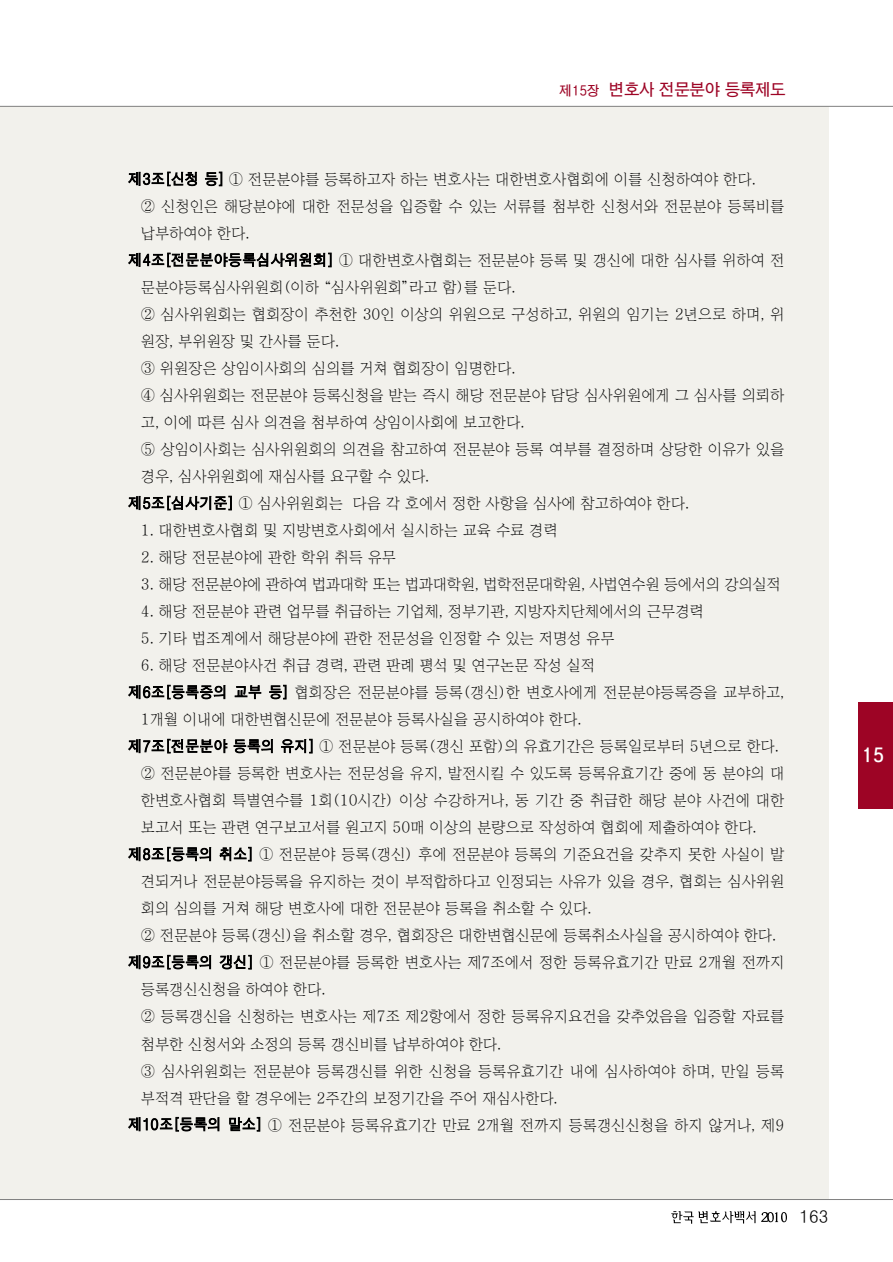
<style>
.page{position:relative;width:893px;height:1262px;background:#fff}
.page>*{position:absolute;margin:0;border:0;box-sizing:border-box;transform-origin:0 0}
.t1{font:700 18px "HY Te Go Thic";color:#fff}
.t2{font:700 16.5px "HY Go Thic";letter-spacing:-.03em;color:#9d0425;scale:.95 1}
.t3{font:500 16.5px "HY Go Thic";color:#000}
.t4{font:15px "Y Sin";color:#000;scale:.95 1}
.t5{font:15px "Y Sin";letter-spacing:-.02em;color:#000;scale:.95 1}
.s1{font-size:13.5px}
.s2{font-family:"HY Go Thic";font-weight:500}
.s3{font-family:"HY Sin Myeong Jo";font-weight:500}
</style>
<div class="page">
<div style="left:0;top:106px;width:828px;height:1093px;background:#f2f1ec"></div>
<img style="left:671px;top:1211px;width:23px;height:13px">
<img style="left:698px;top:1211px;width:58px;height:13px">
<img style="left:761px;top:1212px;width:5px;height:10px">
<img style="left:766px;top:1212px;width:6px;height:11px">
<img style="left:772px;top:1212px;width:15px;height:11px">
<div style="left:858px;top:702px;width:34px;height:106px;background:#9d0425"></div>
<hr style="left:0;top:1199px;width:892px;height:1px;background:#808080">
<hr style="left:0;top:106px;width:892px;height:1px;background:#808080">
<p class="t2" style="left:559px;top:82px;width:240px"><span class="s1">제15장</span> 변호사 전문분야 등록제도</p>
<p class="t4" style="left:128px;top:173px;width:662px"><span class="s2">제3조[신청 등]</span> <span class="s3">①</span> 전문분야를 등록하고자 하는 변호사는 대한변호사협회에 이를 신청하여야 한다<span class="s3">.</span></p>
<p class="t4" style="left:141px;top:200px;width:679px"><span class="s3">②</span> 신청인은 해당분야에 대한 전문성을 입증할 수 있는 서류를 첨부한 신청서와 전문분야 등록비를</p>
<p class="t4" style="left:141px;top:227px;width:116px">납부하여야 한다<span class="s3">.</span></p>
<p class="t4" style="left:128px;top:254px;width:692px"><span class="s2">제4조[전문분야등록심사위원회]</span> <span class="s3">①</span> 대한변호사협회는 전문분야 등록 및 갱신에 대한 심사를 위하여 전</p>
<p class="t4" style="left:141px;top:281px;width:396px">문분야등록심사위원회<span class="s3">(</span>이하“심사위원회”라고 함<span class="s3">)</span>를 둔다<span class="s3">.</span></p>
<p class="t4" style="left:141px;top:308px;width:679px"><span class="s3">②</span> 심사위원회는 협회장이 추천한 <span class="s3">30</span>인 이상의 위원으로 구성하고<span class="s3">,</span> 위원의 임기는 <span class="s3">2</span>년으로 하며<span class="s3">,</span> 위</p>
<p class="t4" style="left:141px;top:335px;width:210px">원장<span class="s3">,</span> 부위원장 및 간사를 둔다<span class="s3">.</span></p>
<p class="t4" style="left:141px;top:362px;width:396px"><span class="s3">③</span> 위원장은 상임이사회의 심의를 거쳐 협회장이 임명한다<span class="s3">.</span></p>
<p class="t4" style="left:141px;top:389px;width:679px"><span class="s3">④</span> 심사위원회는 전문분야 등록신청을 받는 즉시 해당 전문분야 담당 심사위원에게 그 심사를 의뢰하</p>
<p class="t4" style="left:141px;top:416px;width:405px">고<span class="s3">,</span> 이에 따른 심사 의견을 첨부하여 상임이사회에 보고한다<span class="s3">.</span></p>
<p class="t4" style="left:141px;top:443px;width:679px"><span class="s3">⑤</span> 상임이사회는 심사위원회의 의견을 참고하여 전문분야 등록 여부를 결정하며 상당한 이유가 있을</p>
<p class="t4" style="left:141px;top:470px;width:305px">경우<span class="s3">,</span> 심사위원회에 재심사를 요구할 수 있다<span class="s3">.</span></p>
<p class="t4" style="left:128px;top:497px;width:592px"><span class="s2">제5조[심사기준]</span> <span class="s3">①</span> 심사위원회는 다음 각 호에서 정한 사항을 심사에 참고하여야 한다<span class="s3">.</span></p>
<p class="t4" style="left:141px;top:524px;width:440px"><span class="s3">1.</span> 대한변호사협회 및 지방변호사회에서 실시하는 교육 수료 경력</p>
<p class="t4" style="left:141px;top:551px;width:270px"><span class="s3">2.</span> 해당 전문분야에 관한 학위 취득 유무</p>
<p class="t5" style="left:141px;top:578px;width:675px"><span class="s3">3.</span> 해당 전문분야에 관하여 법과대학 또는 법과대학원<span class="s3">,</span> 법학전문대학원<span class="s3">,</span> 사법연수원 등에서의 강의실적</p>
<p class="t4" style="left:141px;top:605px;width:594px"><span class="s3">4.</span> 해당 전문분야 관련 업무를 취급하는 기업체<span class="s3">,</span> 정부기관<span class="s3">,</span> 지방자치단체에서의 근무경력</p>
<p class="t4" style="left:141px;top:632px;width:500px"><span class="s3">5.</span> 기타 법조계에서 해당분야에 관한 전문성을 인정할 수 있는 저명성 유무</p>
<p class="t4" style="left:141px;top:659px;width:479px"><span class="s3">6.</span> 해당 전문분야사건 취급 경력<span class="s3">,</span> 관련 판례 평석 및 연구논문 작성 실적</p>
<p class="t4" style="left:128px;top:686px;width:692px"><span class="s2">제6조[등록증의 교부 등]</span> 협회장은 전문분야를 등록<span class="s3">(</span>갱신<span class="s3">)</span>한 변호사에게 전문분야등록증을 교부하고<span class="s3">,</span></p>
<p class="t4" style="left:141px;top:713px;width:465px"><span class="s3">1</span>개월 이내에 대한변협신문에 전문분야 등록사실을 공시하여야 한다<span class="s3">.</span></p>
<p class="t4" style="left:128px;top:740px;width:686px"><span class="s2">제7조[전문분야 등록의 유지]</span> <span class="s3">①</span> 전문분야 등록<span class="s3">(</span>갱신 포함<span class="s3">)</span>의 유효기간은 등록일로부터 <span class="s3">5</span>년으로 한다<span class="s3">.</span></p>
<p class="t4" style="left:141px;top:767px;width:679px"><span class="s3">②</span> 전문분야를 등록한 변호사는 전문성을 유지<span class="s3">,</span> 발전시킬 수 있도록 등록유효기간 중에 동 분야의 대</p>
<p class="t4" style="left:141px;top:794px;width:679px">한변호사협회 특별연수를 <span class="s3">1</span>회<span class="s3">(10</span>시간<span class="s3">)</span> 이상 수강하거나<span class="s3">,</span> 동 기간 중 취급한 해당 분야 사건에 대한</p>
<p class="t4" style="left:141px;top:821px;width:650px">보고서 또는 관련 연구보고서를 원고지 <span class="s3">50</span>매 이상의 분량으로 작성하여 협회에 제출하여야 한다<span class="s3">.</span></p>
<p class="t4" style="left:128px;top:848px;width:692px"><span class="s2">제8조[등록의 취소]</span> <span class="s3">①</span> 전문분야 등록<span class="s3">(</span>갱신<span class="s3">)</span> 후에 전문분야 등록의 기준요건을 갖추지 못한 사실이 발</p>
<p class="t4" style="left:141px;top:875px;width:679px">견되거나 전문분야등록을 유지하는 것이 부적합하다고 인정되는 사유가 있을 경우<span class="s3">,</span> 협회는 심사위원</p>
<p class="t4" style="left:141px;top:902px;width:476px">회의 심의를 거쳐 해당 변호사에 대한 전문분야 등록을 취소할 수 있다<span class="s3">.</span></p>
<p class="t4" style="left:141px;top:929px;width:670px"><span class="s3">②</span> 전문분야 등록<span class="s3">(</span>갱신<span class="s3">)</span>을 취소할 경우<span class="s3">,</span> 협회장은 대한변협신문에 등록취소사실을 공시하여야 한다<span class="s3">.</span></p>
<p class="t4" style="left:128px;top:956px;width:692px"><span class="s2">제9조[등록의 갱신]</span> <span class="s3">①</span> 전문분야를 등록한 변호사는 제<span class="s3">7</span>조에서 정한 등록유효기간 만료 <span class="s3">2</span>개월 전까지</p>
<p class="t4" style="left:141px;top:983px;width:196px">등록갱신신청을 하여야 한다<span class="s3">.</span></p>
<p class="t4" style="left:141px;top:1010px;width:679px"><span class="s3">②</span> 등록갱신을 신청하는 변호사는 제<span class="s3">7</span>조 제<span class="s3">2</span>항에서 정한 등록유지요건을 갖추었음을 입증할 자료를</p>
<p class="t4" style="left:141px;top:1037px;width:381px">첨부한 신청서와 소정의 등록 갱신비를 납부하여야 한다<span class="s3">.</span></p>
<p class="t4" style="left:141px;top:1064px;width:679px"><span class="s3">③</span> 심사위원회는 전문분야 등록갱신를 위한 신청을 등록유효기간 내에 심사하여야 하며<span class="s3">,</span> 만일 등록</p>
<p class="t4" style="left:141px;top:1091px;width:440px">부적격 판단을 할 경우에는 <span class="s3">2</span>주간의 보정기간을 주어 재심사한다<span class="s3">.</span></p>
<p class="t4" style="left:128px;top:1118px;width:692px"><span class="s2">제10조[등록의 말소]</span> <span class="s3">①</span> 전문분야 등록유효기간 만료 <span class="s3">2</span>개월 전까지 등록갱신신청을 하지 않거나<span class="s3">,</span> 제<span class="s3">9</span></p>
<p class="t3" style="left:799px;top:1209px;width:30px">163</p>
<p class="t1" style="left:861px;top:747px;width:24px">15</p>
</div>
